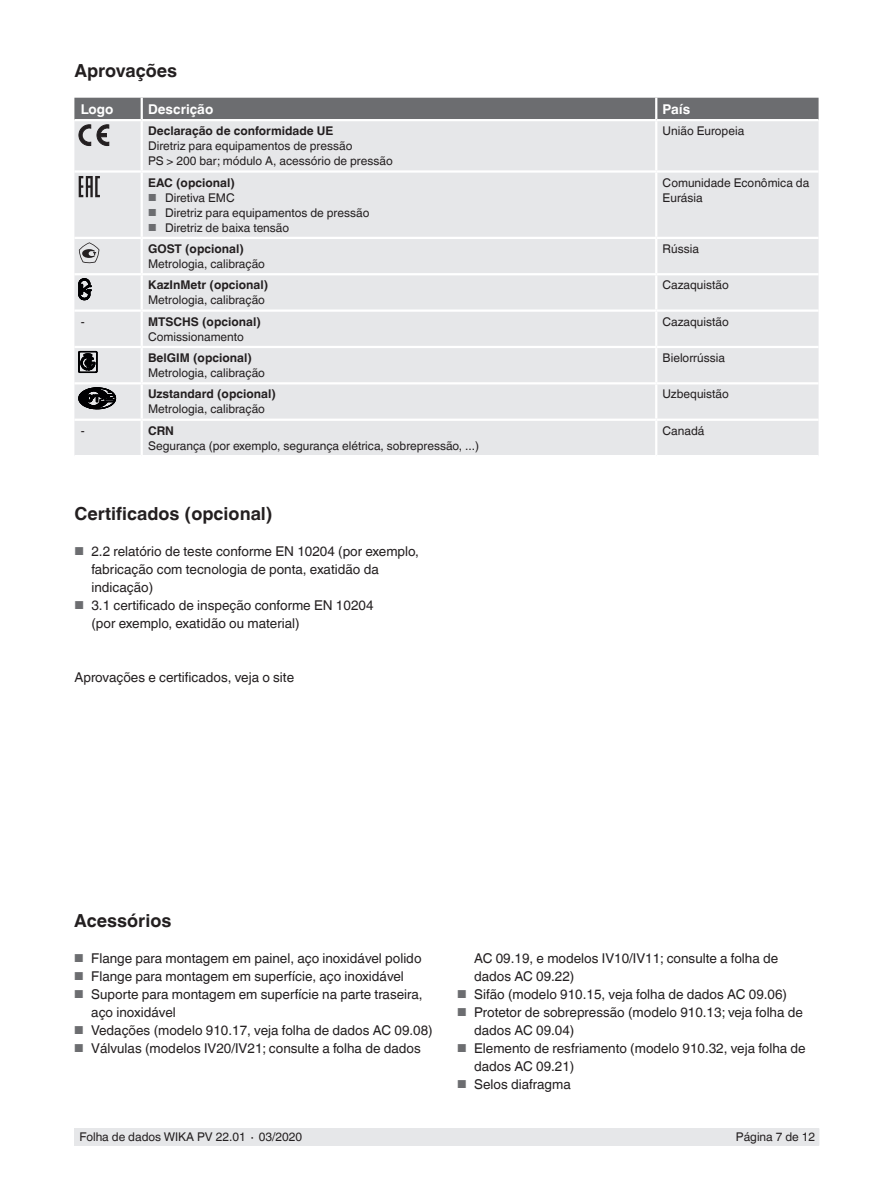
<style>
.page{position:relative;width:893px;height:1188px;background:#fff}
.page>*{position:absolute;margin:0;border:0;box-sizing:border-box;transform-origin:0 0}
.t1{font:700 18px "Helvetica World";color:#231f20}
.t2{font:13.5px/18px "Helvetica World";color:#231f20}
.t3{font:700 13.5px "Helvetica World";color:#fff}
.t4{font:12px/15px "Helvetica World";color:#231f20}
.t5{font:700 12px "Helvetica World";color:#231f20}
.s1{font-size:10.2px;color:#6c6d70}
.s2{font-size:11.55px;color:#6c6d70}
</style>
<div class="page">
<div style="left:75px;top:1128px;width:744px;height:17px;background:#e6e7e9"></div>
<div style="left:74px;top:146px;width:745px;height:309px;background:#e6e7e9"></div>
<hr style="left:142px;top:170px;width:514px;height:3px;background:#fff">
<hr style="left:142px;top:273px;width:514px;height:2px;background:#fff">
<hr style="left:142px;top:419px;width:514px;height:2px;background:#fff">
<hr style="left:141px;top:275px;width:2px;height:34px;background:#fff">
<hr style="left:655px;top:275px;width:2px;height:34px;background:#fff">
<hr style="left:141px;top:348px;width:2px;height:34px;background:#fff">
<hr style="left:655px;top:348px;width:2px;height:34px;background:#fff">
<hr style="left:74px;top:346px;width:68px;height:2px;background:#fff">
<hr style="left:142px;top:346px;width:514px;height:2px;background:#fff">
<hr style="left:656px;top:346px;width:163px;height:2px;background:#fff">
<hr style="left:74px;top:382px;width:68px;height:2px;background:#fff">
<hr style="left:142px;top:382px;width:514px;height:2px;background:#fff">
<hr style="left:656px;top:382px;width:163px;height:2px;background:#fff">
<hr style="left:74px;top:237px;width:68px;height:2px;background:#fff">
<hr style="left:142px;top:237px;width:514px;height:2px;background:#fff">
<hr style="left:656px;top:237px;width:163px;height:2px;background:#fff">
<hr style="left:74px;top:309px;width:68px;height:3px;background:#fff">
<hr style="left:142px;top:309px;width:514px;height:3px;background:#fff">
<hr style="left:141px;top:312px;width:2px;height:34px;background:#fff">
<hr style="left:656px;top:309px;width:163px;height:3px;background:#fff">
<hr style="left:655px;top:312px;width:2px;height:34px;background:#fff">
<hr style="left:141px;top:384px;width:2px;height:35px;background:#fff">
<hr style="left:655px;top:384px;width:2px;height:35px;background:#fff">
<hr style="left:74px;top:273px;width:68px;height:2px;background:#fff">
<hr style="left:74px;top:419px;width:68px;height:2px;background:#fff">
<hr style="left:656px;top:273px;width:163px;height:2px;background:#fff">
<hr style="left:656px;top:419px;width:163px;height:2px;background:#fff">
<hr style="left:655px;top:121px;width:2px;height:49px;background:#fff">
<hr style="left:656px;top:170px;width:163px;height:3px;background:#fff">
<hr style="left:141px;top:121px;width:2px;height:49px;background:#fff">
<hr style="left:74px;top:170px;width:68px;height:3px;background:#fff">
<hr style="left:655px;top:173px;width:2px;height:64px;background:#fff">
<hr style="left:655px;top:239px;width:2px;height:34px;background:#fff">
<hr style="left:655px;top:421px;width:2px;height:34px;background:#fff">
<hr style="left:141px;top:173px;width:2px;height:64px;background:#fff">
<hr style="left:141px;top:239px;width:2px;height:34px;background:#fff">
<hr style="left:141px;top:421px;width:2px;height:34px;background:#fff">
<svg style="left:74px;top:98px;width:745px;height:48px;background:#b0b1b3"></svg>
<svg style="left:79px;top:176px;width:21px;height:21px"></svg>
<svg style="left:79px;top:242px;width:20px;height:22px"></svg>
<svg style="left:79px;top:279px;width:12px;height:21px"></svg>
<svg style="left:79px;top:351px;width:18px;height:22px"></svg>
<svg style="left:79px;top:388px;width:37px;height:21px"></svg>
<h1 class="t1" style="left:74px;top:60px;width:104px">Aprovações</h1>
<p class="t3" style="left:81px;top:101px;width:34px">Logo</p>
<p class="t3" style="left:148px;top:101px;width:67px">Descrição</p>
<p class="t3" style="left:663px;top:101px;width:29px">País</p>
<p class="t5" style="left:148px;top:124px;width:187px">Declaração de conformidade UE</p>
<p class="t4" style="left:148px;top:138px;width:246px">Diretriz para equipamentos de pressão<br>PS &gt; 200 bar; módulo A, acessório de pressão</p>
<p class="t4" style="left:663px;top:123px;width:83px">União Europeia</p>
<p class="t5" style="left:148px;top:175px;width:88px">EAC (opcional)</p>
<p class="t4" style="left:148px;top:190px;width:88px"><span class="s1">■</span> Diretiva EMC</p>
<p class="t4" style="left:148px;top:205px;width:223px"><span class="s1">■</span> Diretriz para equipamentos de pressão</p>
<p class="t4" style="left:148px;top:220px;width:143px"><span class="s1">■</span> Diretriz de baixa tensão</p>
<p class="t4" style="left:663px;top:175px;width:148px">Comunidade Econômica da<br>Eurásia</p>
<p class="t5" style="left:148px;top:242px;width:97px">GOST (opcional)</p>
<p class="t4" style="left:148px;top:256px;width:118px">Metrologia, calibração</p>
<p class="t4" style="left:663px;top:241px;width:38px">Rússia</p>
<p class="t5" style="left:148px;top:278px;width:122px">KazInMetr (opcional)</p>
<p class="t4" style="left:148px;top:293px;width:118px">Metrologia, calibração</p>
<p class="t4" style="left:663px;top:278px;width:68px">Cazaquistão</p>
<p class="t4" style="left:81px;top:314px;width:5px">-</p>
<p class="t5" style="left:148px;top:314px;width:114px">MTSCHS (opcional)</p>
<p class="t4" style="left:148px;top:329px;width:97px">Comissionamento</p>
<p class="t4" style="left:663px;top:314px;width:68px">Cazaquistão</p>
<p class="t5" style="left:148px;top:351px;width:105px">BelGIM (opcional)</p>
<p class="t4" style="left:148px;top:365px;width:118px">Metrologia, calibração</p>
<p class="t4" style="left:663px;top:350px;width:64px">Bielorrússia</p>
<p class="t5" style="left:148px;top:387px;width:129px">Uzstandard (opcional)</p>
<p class="t4" style="left:148px;top:402px;width:118px">Metrologia, calibração</p>
<p class="t4" style="left:663px;top:387px;width:68px">Uzbequistão</p>
<p class="t4" style="left:81px;top:423px;width:5px">-</p>
<p class="t5" style="left:148px;top:424px;width:27px">CRN</p>
<p class="t4" style="left:148px;top:438px;width:332px">Segurança (por exemplo, segurança elétrica, sobrepressão, ...)</p>
<p class="t4" style="left:663px;top:423px;width:43px">Canadá</p>
<h1 class="t1" style="left:74px;top:503px;width:200px">Certificados (opcional)</h1>
<p class="t2" style="left:91px;top:543px;width:329px;text-indent:-17px"><span class="s2">■</span> 2.2 relatório de teste conforme EN 10204 (por exemplo, fabricação com tecnologia de ponta, exatidão da indicação)</p>
<p class="t2" style="left:91px;top:597px;width:284px;text-indent:-17px"><span class="s2">■</span> 3.1 certificado de inspeção conforme EN 10204 (por exemplo, exatidão ou material)</p>
<p class="t2" style="left:74px;top:669px;width:221px">Aprovações e certificados, veja o site</p>
<h1 class="t1" style="left:74px;top:910px;width:99px">Acessórios</h1>
<p class="t2" style="left:74px;top:949px;width:349px"><span class="s2">■</span> Flange para montagem em painel, aço inoxidável polido</p>
<p class="t2" style="left:74px;top:967px;width:331px"><span class="s2">■</span> Flange para montagem em superfície, aço inoxidável</p>
<p class="t2" style="left:91px;top:985px;width:333px;text-indent:-17px"><span class="s2">■</span> Suporte para montagem em superfície na parte traseira, aço inoxidável</p>
<p class="t2" style="left:74px;top:1021px;width:360px"><span class="s2">■</span> Vedações (modelo 910.17, veja folha de dados AC 09.08)</p>
<p class="t2" style="left:74px;top:1039px;width:348px"><span class="s2">■</span> Válvulas (modelos IV20/IV21; consulte a folha de dados</p>
<p class="t2" style="left:474px;top:949px;width:306px">AC 09.19, e modelos IV10/IV11; consulte a folha de dados AC 09.22)</p>
<p class="t2" style="left:457px;top:985px;width:331px"><span class="s2">■</span> Sifão (modelo 910.15, veja folha de dados AC 09.06)</p>
<p class="t2" style="left:474px;top:1003px;width:330px;text-indent:-17px"><span class="s2">■</span> Protetor de sobrepressão (modelo 910.13; veja folha de dados AC 09.04)</p>
<p class="t2" style="left:474px;top:1039px;width:333px;text-indent:-17px"><span class="s2">■</span> Elemento de resfriamento (modelo 910.32, veja folha de dados AC 09.21)</p>
<p class="t2" style="left:457px;top:1075px;width:115px"><span class="s2">■</span> Selos diafragma</p>
<p class="t4" style="left:80px;top:1130px;width:224px">Folha de dados WIKA PV 22.01 ∙ 03/2020</p>
<p class="t4" style="left:736px;top:1130px;width:81px">Página 7 de 12</p>
</div>
